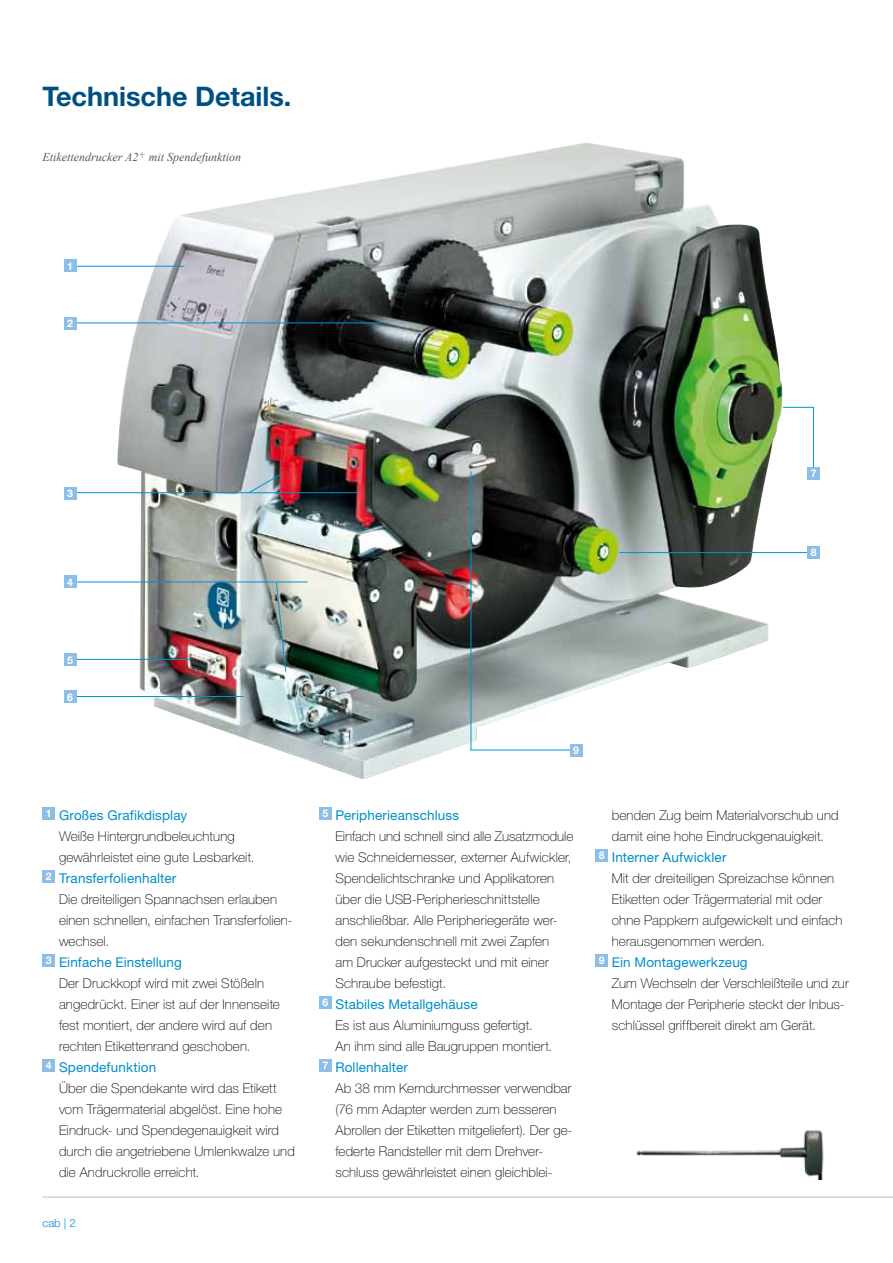
<style>
.page{position:relative;width:893px;height:1263px;background:#fff}
.page>*{position:absolute;margin:0;border:0;box-sizing:border-box;transform-origin:0 0}
.t1{font:700 27px "Helvetica Neue";color:#004f83}
.t2{font:100 13.5px "Helvetica Neue";letter-spacing:.01em;color:#000}
.t3{font:13.5px "Helvetica Neue";letter-spacing:.01em;color:#008ecb}
.t4{font:italic 12px "Times New Roman";color:#58595b}
.t5{font:300 11.25px "Helvetica Neue";color:#008ecb}
.t6{font:700 10.5px "Helvetica Neue";color:#fff}
</style>
<div class="page">
<hr style="left:43px;top:1197px;width:850px;height:1px;background:#bcbec0">
<img style="left:117px;top:142px;width:666px;height:637px">
<hr style="left:72px;top:266px;width:112px;height:1px;background:#0093d3">
<hr style="left:72px;top:492px;width:287px;height:1px;background:#0093d3">
<hr style="left:72px;top:696px;width:172px;height:1px;background:#0093d3">
<hr style="left:72px;top:659px;width:119px;height:1px;background:#0093d3">
<hr style="left:72px;top:582px;width:236px;height:1px;background:#0093d3">
<hr style="left:72px;top:323px;width:311px;height:1px;background:#0093d3">
<hr style="left:619px;top:552px;width:194px;height:1px;background:#0093d3">
<hr style="left:471px;top:471px;width:1px;height:279px;background:#0093d3">
<hr style="left:471px;top:750px;width:103px;height:1px;background:#0093d3">
<svg style="left:248px;top:472px;width:36px;height:22px"></svg>
<svg style="left:782px;top:407px;width:32px;height:65px"></svg>
<svg style="left:276px;top:582px;width:11px;height:90px"></svg>
<div style="left:64px;top:259px;width:13px;height:13px;background:#8dbee7"></div>
<div style="left:64px;top:317px;width:13px;height:12px;background:#8dbee7"></div>
<div style="left:64px;top:487px;width:13px;height:12px;background:#8dbee7"></div>
<div style="left:64px;top:575px;width:13px;height:13px;background:#8dbee7"></div>
<div style="left:64px;top:653px;width:13px;height:13px;background:#8dbee7"></div>
<div style="left:64px;top:690px;width:13px;height:13px;background:#8dbee7"></div>
<div style="left:807px;top:467px;width:13px;height:12px;background:#8dbee7"></div>
<div style="left:807px;top:546px;width:13px;height:13px;background:#8dbee7"></div>
<div style="left:570px;top:744px;width:13px;height:13px;background:#8dbee7"></div>
<img style="left:636px;top:1130px;width:188px;height:50px">
<div style="left:43px;top:807px;width:12px;height:13px;background:#8dbee7"></div>
<div style="left:43px;top:870px;width:12px;height:13px;background:#8dbee7"></div>
<div style="left:43px;top:954px;width:12px;height:13px;background:#8dbee7"></div>
<div style="left:43px;top:1059px;width:12px;height:13px;background:#8dbee7"></div>
<div style="left:319px;top:807px;width:13px;height:13px;background:#8dbee7"></div>
<div style="left:319px;top:996px;width:13px;height:13px;background:#8dbee7"></div>
<div style="left:319px;top:1059px;width:13px;height:13px;background:#8dbee7"></div>
<div style="left:595px;top:849px;width:13px;height:13px;background:#8dbee7"></div>
<div style="left:595px;top:954px;width:13px;height:13px;background:#8dbee7"></div>
<h1 class="t1" style="left:43px;top:79px;width:250px">Technische Details.</h1>
<p class="t4" style="left:43px;top:149px;width:200px">Etikettendrucker A2<sup>+</sup> mit Spendefunktion</p>
<p class="t6" style="left:67px;top:260px;width:7px">1</p>
<p class="t6" style="left:67px;top:317px;width:7px">2</p>
<p class="t6" style="left:67px;top:487px;width:7px">3</p>
<p class="t6" style="left:67px;top:575px;width:7px">4</p>
<p class="t6" style="left:67px;top:654px;width:7px">5</p>
<p class="t6" style="left:67px;top:691px;width:7px">6</p>
<p class="t3" style="left:46px;top:807px;width:143px"><sup>1</sup> Großes Grafikdisplay</p>
<p class="t2" style="left:59px;top:828px;width:177px">Weiße Hintergrundbeleuchtung</p>
<p class="t2" style="left:59px;top:849px;width:197px">gewährleistet eine gute Lesbarkeit.</p>
<p class="t3" style="left:46px;top:870px;width:132px"><sup>2</sup> Transferfolienhalter</p>
<p class="t2" style="left:59px;top:891px;width:220px">Die dreiteiligen Spannachsen erlauben</p>
<p class="t2" style="left:59px;top:912px;width:235px">einen schnellen, einfachen Transferfolien-</p>
<p class="t2" style="left:59px;top:933px;width:52px">wechsel.</p>
<p class="t3" style="left:46px;top:954px;width:137px"><sup>3</sup> Einfache Einstellung</p>
<p class="t2" style="left:59px;top:975px;width:207px">Der Druckkopf wird mit zwei Stößeln</p>
<p class="t2" style="left:59px;top:996px;width:222px">angedrückt. Einer ist auf der Innenseite</p>
<p class="t2" style="left:59px;top:1017px;width:215px">fest montiert, der andere wird auf den</p>
<p class="t2" style="left:59px;top:1038px;width:193px">rechten Etikettenrand geschoben.</p>
<p class="t3" style="left:46px;top:1059px;width:112px"><sup>4</sup> Spendefunktion</p>
<p class="t2" style="left:59px;top:1080px;width:219px">Über die Spendekante wird das Etikett</p>
<p class="t2" style="left:59px;top:1101px;width:225px">vom Trägermaterial abgelöst. Eine hohe</p>
<p class="t2" style="left:59px;top:1122px;width:221px">Eindruck- und Spendegenauigkeit wird</p>
<p class="t2" style="left:59px;top:1143px;width:237px">durch die angetriebene Umlenkwalze und</p>
<p class="t2" style="left:59px;top:1164px;width:142px">die Andruckrolle erreicht.</p>
<p class="t5" style="left:43px;top:1216px;width:35px">cab | 2</p>
<p class="t6" style="left:811px;top:467px;width:7px">7</p>
<p class="t6" style="left:811px;top:546px;width:7px">8</p>
<p class="t6" style="left:573px;top:744px;width:7px">9</p>
<p class="t3" style="left:322px;top:807px;width:138px"><sup>5</sup> Peripherieanschluss</p>
<p class="t2" style="left:335px;top:828px;width:239px">Einfach und schnell sind alle Zusatzmodule</p>
<p class="t2" style="left:335px;top:849px;width:238px">wie Schneidemesser, externer Aufwickler,</p>
<p class="t2" style="left:335px;top:870px;width:220px">Spendelichtschranke und Applikatoren</p>
<p class="t2" style="left:335px;top:891px;width:206px">über die USB-Peripherieschnittstelle</p>
<p class="t2" style="left:335px;top:912px;width:224px">anschließbar. Alle Peripheriegeräte wer-</p>
<p class="t2" style="left:335px;top:933px;width:215px">den sekundenschnell mit zwei Zapfen</p>
<p class="t2" style="left:335px;top:954px;width:215px">am Drucker aufgesteckt und mit einer</p>
<p class="t2" style="left:335px;top:975px;width:112px">Schraube befestigt.</p>
<p class="t3" style="left:322px;top:996px;width:157px"><sup>6</sup> Stabiles Metallgehäuse</p>
<p class="t2" style="left:335px;top:1017px;width:199px">Es ist aus Aluminiumguss gefertigt.</p>
<p class="t2" style="left:335px;top:1038px;width:218px">An ihm sind alle Baugruppen montiert.</p>
<p class="t3" style="left:322px;top:1059px;width:87px"><sup>7</sup> Rollenhalter</p>
<p class="t2" style="left:335px;top:1080px;width:238px">Ab 38 mm Kerndurchmesser verwendbar</p>
<p class="t2" style="left:335px;top:1101px;width:223px">(76 mm Adapter werden zum besseren</p>
<p class="t2" style="left:335px;top:1122px;width:239px">Abrollen der Etiketten mitgeliefert). Der ge-</p>
<p class="t2" style="left:335px;top:1143px;width:209px">federte Randsteller mit dem Drehver-</p>
<p class="t2" style="left:335px;top:1164px;width:218px">schluss gewährleistet einen gleichblei-</p>
<p class="t2" style="left:612px;top:807px;width:228px">benden Zug beim Materialvorschub und</p>
<p class="t2" style="left:612px;top:828px;width:214px">damit eine hohe Eindruckgenauigkeit.</p>
<p class="t3" style="left:599px;top:849px;width:129px"><sup>8</sup> Interner Aufwickler</p>
<p class="t2" style="left:612px;top:870px;width:224px">Mit der dreiteiligen Spreizachse können</p>
<p class="t2" style="left:612px;top:891px;width:212px">Etiketten oder Trägermaterial mit oder</p>
<p class="t2" style="left:612px;top:912px;width:232px">ohne Pappkern aufgewickelt und einfach</p>
<p class="t2" style="left:612px;top:933px;width:155px">herausgenommen werden.</p>
<p class="t3" style="left:599px;top:954px;width:150px"><sup>9</sup> Ein Montagewerkzeug</p>
<p class="t2" style="left:612px;top:975px;width:238px">Zum Wechseln der Verschleißteile und zur</p>
<p class="t2" style="left:612px;top:996px;width:234px">Montage der Peripherie steckt der Inbus-</p>
<p class="t2" style="left:612px;top:1017px;width:206px">schlüssel griffbereit direkt am Gerät.</p>
</div>
